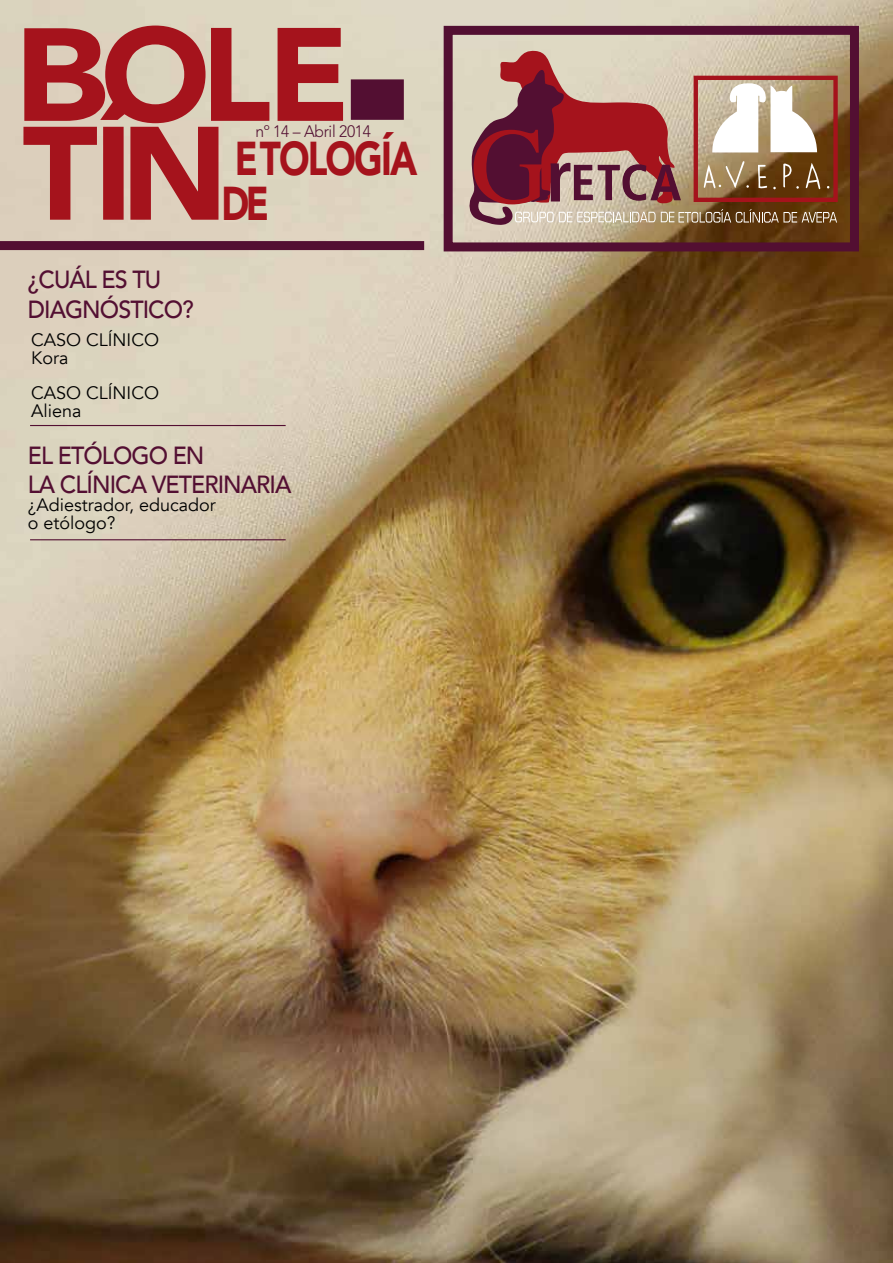
<style>
.page{position:relative;width:893px;height:1263px;background:#fff}
.page>*{position:absolute;margin:0;border:0;box-sizing:border-box;transform-origin:0 0}
.t1{font:900 131.25px/98.9px "Avenir";letter-spacing:-.05em;color:#a5131c}
.t2{font:900 47.4px "Avenir";color:#a5131c;scale:.78 1}
.t3{font:500 24.75px/29.7px "Avenir";letter-spacing:-.04em;color:#530f32;scale:.94 1}
.t4{font:18px/18px "Avenir";color:#000}
.t5{font:300 16.5px "Avenir";letter-spacing:-.02em;color:#530f32;scale:.95 1}
.s1{font-size:130.8px}
</style>
<div class="page">
<img style="left:0;top:0;width:893px;height:1263px">
<div style="left:0;top:241px;width:424px;height:9px;background:#530f32"></div>
<div style="left:351px;top:79px;width:53px;height:41px;background:#530f32"></div>
<div style="left:444px;top:26px;width:415px;height:225px;border:9px solid #530f32"></div>
<svg style="left:468px;top:50px;width:369px;height:175px;background:#ae7f73"></svg>
<hr style="left:30px;top:425px;width:256px;height:1px;background:#530f32">
<hr style="left:30px;top:539px;width:256px;height:1px;background:#530f32">
<h1 class="t1" style="left:14px;top:22px;width:375px"><span class="s1">B</span>OLE-<br>TÍN</h1>
<p class="t5" style="left:255px;top:122px;width:123px">nº 14 – Abril 2014</p>
<h2 class="t2" style="left:235px;top:118px;width:32px">ETOLO</h2>
<h2 class="t2" style="left:354px;top:118px;width:82px">GÍA</h2>
<h2 class="t2" style="left:221px;top:163px;width:57px">DE</h2>
<h3 class="t3" style="left:28px;top:263px;width:178px">¿CUÁL ES TU<br>DIAGNÓSTICO?</h3>
<p class="t4" style="left:31px;top:331px;width:129px">CASO CLÍNICO<br>Kora</p>
<p class="t4" style="left:31px;top:384px;width:129px">CASO CLÍNICO<br>Aliena</p>
<h3 class="t3" style="left:28px;top:439px;width:282px">EL ETÓLOGO EN<br>LA CLÍNICA VETERINARIA</h3>
<p class="t4" style="left:28px;top:497px;width:190px">¿Adiestrador, educador o etólogo?</p>
</div>
